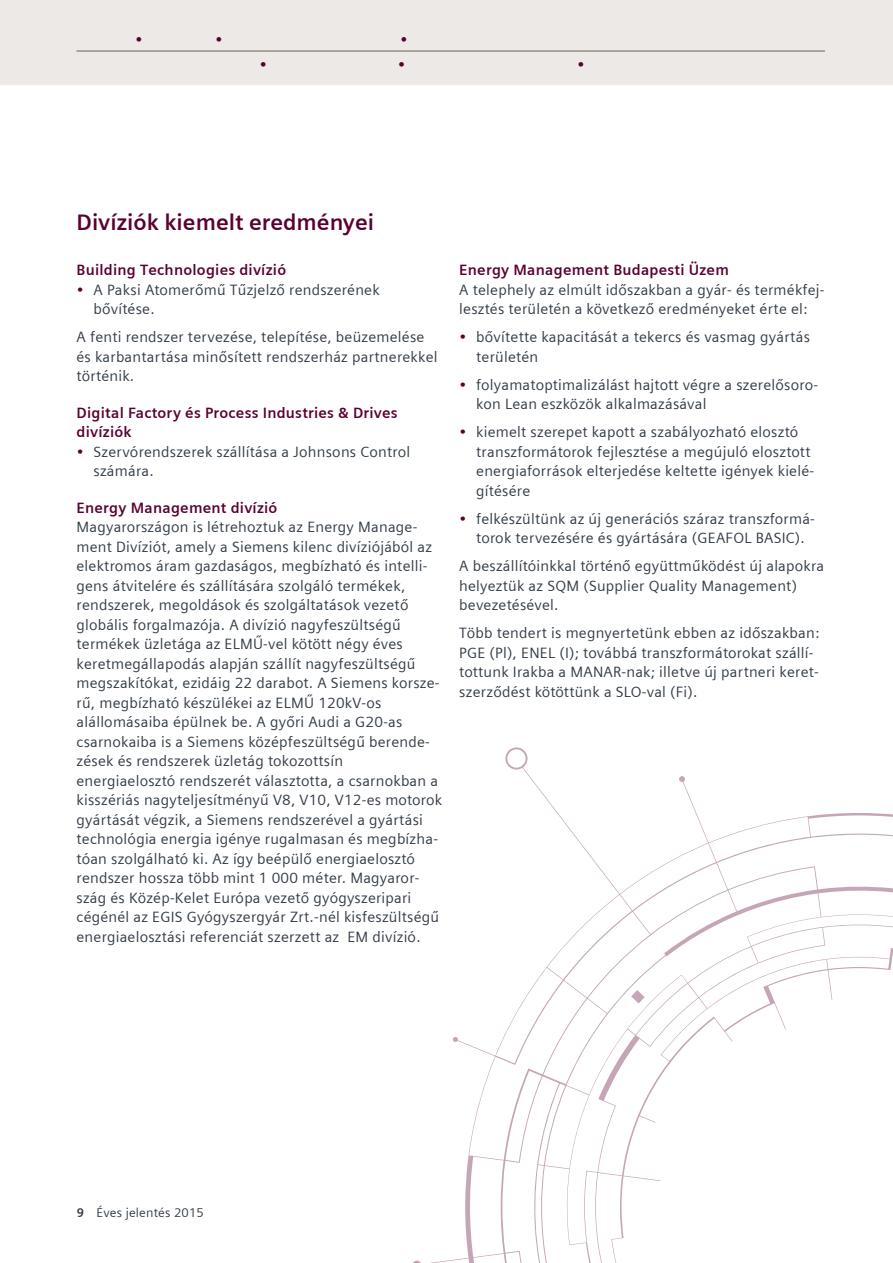
<style>
.page{position:relative;width:893px;height:1263px;background:#fff}
.page>*{position:absolute;margin:0;border:0;box-sizing:border-box;transform-origin:0 0}
._02__Subhead_Intro{font:700 22.5px "Siemens Sans";color:#5a0031}
._04__Body_text__9pt{font:15px/19.5px "Siemens Sans";letter-spacing:.015em;color:#323c47}
.bullets{font:15px/19.5px "Siemens Sans";letter-spacing:.015em;color:#323c47}
._04__Body_text_headl{font:700 15px/19.5px "Siemens Sans";letter-spacing:.015em;color:#5a0031}
.t1{font:12.75px "Siemens Sans";letter-spacing:.015em;color:#323c47}
.t2{font:300 12.75px "Helvetica";color:#5a0031}
.s1{color:#5a0031}
.s2{font-weight:700}
</style>
<div class="page">
<div style="left:0;top:0;width:893px;height:85px;background:#ece9e7"></div>
<hr style="left:77px;top:51px;width:748px;height:1px;background:#6e5c54">
<svg style="left:430px;top:769px;width:463px;height:494px"></svg>
<svg style="left:505px;top:747px;width:22px;height:22px"></svg>
<svg style="left:679px;top:776px;width:6px;height:6px"></svg>
<svg style="left:413px;top:1260px;width:8px;height:3px"></svg>
<svg style="left:453px;top:1037px;width:5px;height:5px"></svg>
<svg style="left:631px;top:990px;width:14px;height:13px"></svg>
<p class="t2" style="left:136px;top:29px;width:8px">•</p>
<p class="t2" style="left:216px;top:29px;width:8px">•</p>
<p class="t2" style="left:401px;top:29px;width:8px">•</p>
<p class="t2" style="left:260px;top:53px;width:8px">•</p>
<p class="t2" style="left:398px;top:53px;width:8px">•</p>
<p class="t2" style="left:578px;top:53px;width:8px">•</p>
<p class="_02__Subhead_Intro" style="left:77px;top:209px;width:299px">Divíziók kiemelt eredményei</p>
<p class="_04__Body_text_headl" style="left:77px;top:260px;width:211px">Building Technologies divízió</p>
<p class="bullets" style="left:94px;top:280px;width:288px;text-indent:-17px"><span class="s1">•</span> A Paksi Atomerőmű Tűzjelző rendszerének bővítése.</p>
<p class="_04__Body_text__9pt" style="left:77px;top:327px;width:363px">A fenti rendszer tervezése, telepítése, beüzemelése és karbantartása minősített rendszerház partnerekkel történik.</p>
<p class="_04__Body_text_headl" style="left:77px;top:403px;width:323px">Digital Factory és Process Industries &amp; Drives divíziók</p>
<p class="bullets" style="left:94px;top:442px;width:318px;text-indent:-17px"><span class="s1">•</span> Szervórendszerek szállítása a Johnsons Control számára.</p>
<p class="_04__Body_text_headl" style="left:77px;top:498px;width:202px">Energy Management divízió</p>
<p class="_04__Body_text__9pt" style="left:77px;top:517px;width:367px">Magyarországon is létrehoztuk az Energy Manage&shy;ment Divíziót, amely a Siemens kilenc divíziójából az elektromos áram gazdaságos, megbízható és intelli&shy;gens átvitelére és szállítására szolgáló termékek, rendszerek, megoldások és szolgáltatások vezető globális forgalmazója. A divízió nagyfeszültségű termékek üzletága az ELMŰ-vel kötött négy éves keretmegállapodás alapján szállít nagyfeszültségű megszakítókat, ezidáig 22 darabot. A Siemens korsze&shy;rű, megbízható készülékei az ELMŰ 120kV-os alállomásaiba épülnek be. A győri Audi a G20-as csarnokaiba is a Siemens középfeszültségű berende&shy;zések és rendszerek üzletág tokozottsín energiaelosztó rendszerét választotta, a csarnokban a kisszériás nagyteljesítményű V8, V10, V12-es motorok gyártását végzik, a Siemens rendszerével a gyártási technológia energia igénye rugalmasan és megbízha&shy;tóan szolgálható ki. Az így beépülő energiaelosztó rendszer hossza több mint 1 000 méter. Magyaror&shy;szág és Közép-Kelet Európa vezető gyógyszeripari cégénél az EGIS Gyógyszergyár Zrt.-nél kisfeszültségű energiaelosztási referenciát szerzett az EM divízió.</p>
<p class="_04__Body_text_headl" style="left:459px;top:260px;width:271px">Energy Management Budapesti Üzem</p>
<p class="_04__Body_text__9pt" style="left:459px;top:280px;width:367px">A telephely az elmúlt időszakban a gyár- és termékfej&shy;lesztés területén a következő eredményeket érte el:</p>
<p class="bullets" style="left:476px;top:327px;width:335px;text-indent:-17px"><span class="s1">•</span> bővítette kapacitását a tekercs és vasmag gyártás területén</p>
<p class="bullets" style="left:476px;top:375px;width:343px;text-indent:-17px"><span class="s1">•</span> folyamatoptimalizálást hajtott végre a szerelősoro&shy;kon Lean eszközök alkalmazásával</p>
<p class="bullets" style="left:476px;top:422px;width:339px;text-indent:-17px"><span class="s1">•</span> kiemelt szerepet kapott a szabályozható elosztó transzformátorok fejlesztése a megújuló elosztott energiaforrások elterjedése keltette igények kielé&shy;gítésére</p>
<p class="bullets" style="left:459px;top:509px;width:357px;text-align:center"><span class="s1">•</span> felkészültünk az új generációs száraz transzformá&shy;torok tervezésére és gyártására (GEAFOL BASIC).</p>
<p class="_04__Body_text__9pt" style="left:459px;top:556px;width:367px">A beszállítóinkkal történő együttműködést új alapokra helyeztük az SQM (Supplier Quality Management) bevezetésével.</p>
<p class="_04__Body_text__9pt" style="left:459px;top:623px;width:362px">Több tendert is megnyertetünk ebben az időszakban:<br>PGE (Pl), ENEL (I); továbbá transzformátorokat szállí&shy;tottunk Irakba a MANAR-nak; illetve új partneri keret&shy;szerződést kötöttünk a SLO-val (Fi).</p>
<p class="t1" style="left:77px;top:1205px;width:129px"><span class="s2">9</span> Éves jelentés 2015</p>
</div>
